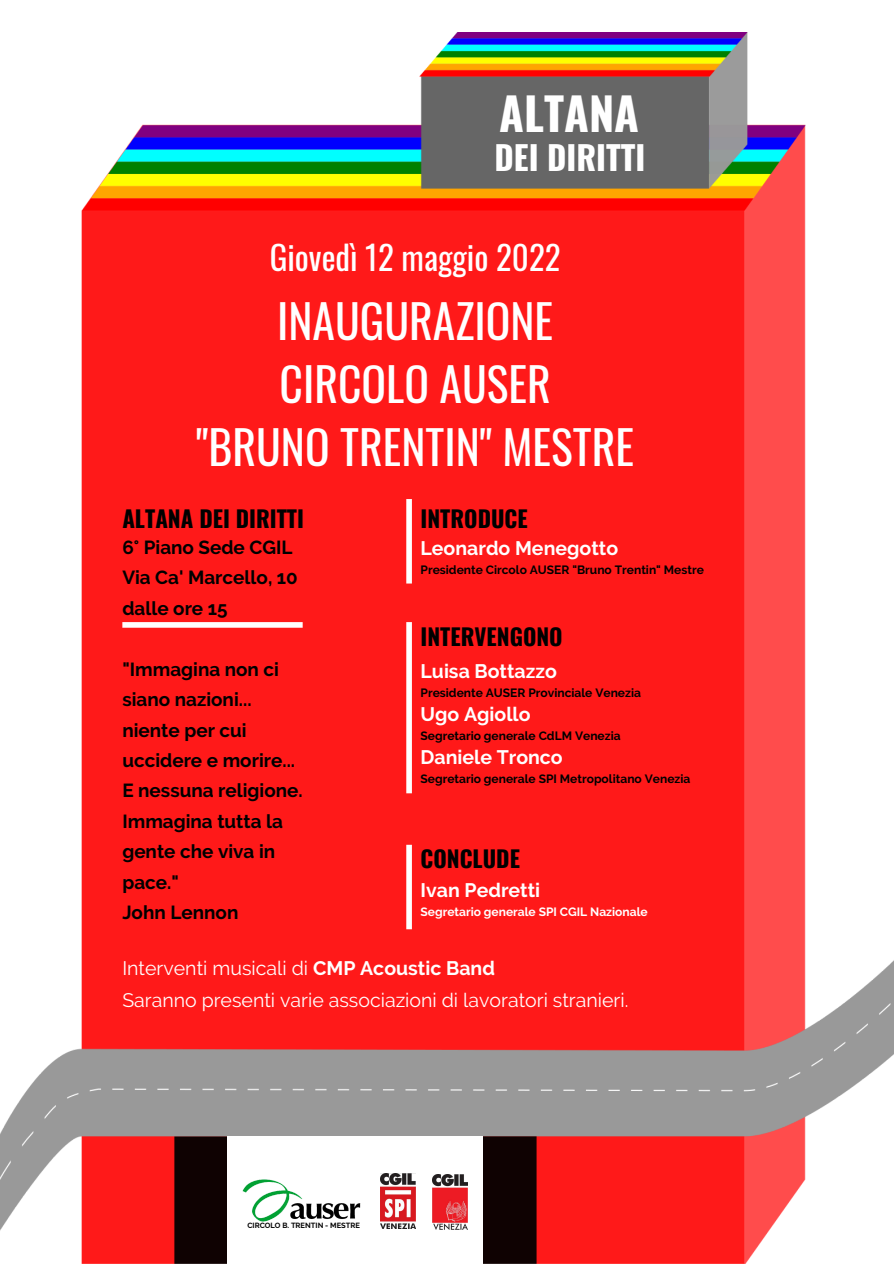
<style>
.page{position:relative;width:894px;height:1264px;background:#fff}
.page>*{position:absolute;margin:0;border:0;box-sizing:border-box;transform-origin:0 0}
.t1{font:45.75px "Oswald";color:#fff}
.t2{font:700 45px "Oswald";color:#fff}
.t3{font:33px "Oswald";color:#fff}
.t4{font:700 33px "Oswald";color:#fff}
.t5{font:700 22.95px "Oswald";color:#000}
.t6{font:19.5px "Raleway";color:#fff}
.t7{font:700 19.5px "Raleway";color:#fff}
.t8{font:700 18.9px/30.5px "Raleway";color:#000}
.t9{font:700 12px "Raleway";color:#000}
.t10{font:700 12px "Raleway";color:#fff}
.t11{font:700 7.5px "Raleway";color:#000}
.s1{font-weight:700}
</style>
<div class="page">
<img style="left:0;top:33px;width:893px;height:1230px">
<div style="left:227px;top:1135px;width:256px;height:128px;background:#fff"></div>
<img style="left:380px;top:1173px;width:35px;height:55px">
<img style="left:432px;top:1174px;width:35px;height:55px">
<div style="left:406px;top:499px;width:6px;height:84px;background:#fff"></div>
<div style="left:406px;top:622px;width:6px;height:171px;background:#fff"></div>
<div style="left:122px;top:622px;width:180px;height:5px;background:#fff"></div>
<div style="left:406px;top:844px;width:6px;height:85px;background:#fff"></div>
<img style="left:242px;top:1179px;width:119px;height:42px">
<p class="t2" style="left:499px;top:78px;width:141px">ALTANA</p>
<p class="t4" style="left:494px;top:132px;width:152px">DEI DIRITTI</p>
<p class="t3" style="left:269px;top:231px;width:292px">Giovedì 12 maggio 2022</p>
<p class="t1" style="left:277px;top:286px;width:277px">INAUGURAZIONE</p>
<p class="t1" style="left:279px;top:349px;width:273px">CIRCOLO AUSER</p>
<p class="t1" style="left:196px;top:412px;width:439px">"BRUNO TRENTIN" MESTRE</p>
<p class="t5" style="left:122px;top:500px;width:183px">ALTANA DEI DIRITTI</p>
<p class="t8" style="left:122px;top:532px;width:172px">6° Piano Sede CGIL</p>
<p class="t8" style="left:122px;top:562px;width:177px">Via Ca' Marcello, 10</p>
<p class="t8" style="left:122px;top:593px;width:107px">dalle ore 15</p>
<p class="t8" style="left:122px;top:653px;width:158px">"Immagina non ci siano nazioni...</p>
<p class="t8" style="left:122px;top:714px;width:174px">niente per cui uccidere e morire...</p>
<p class="t8" style="left:122px;top:775px;width:182px">E nessuna religione.</p>
<p class="t8" style="left:122px;top:805px;width:162px">Immagina tutta la gente che viva in pace."</p>
<p class="t8" style="left:122px;top:897px;width:118px">John Lennon</p>
<p class="t5" style="left:420px;top:500px;width:109px">INTRODUCE</p>
<p class="t7" style="left:420px;top:536px;width:199px">Leonardo Menegotto</p>
<p class="t9" style="left:420px;top:562px;width:285px">Presidente Circolo AUSER "Bruno Trentin" Mestre</p>
<p class="t5" style="left:420px;top:618px;width:144px">INTERVENGONO</p>
<p class="t7" style="left:420px;top:659px;width:138px">Luisa Bottazzo</p>
<p class="t9" style="left:420px;top:685px;width:222px">Presidente AUSER Provinciale Venezia</p>
<p class="t7" style="left:420px;top:702px;width:111px">Ugo Agiollo</p>
<p class="t9" style="left:420px;top:728px;width:201px">Segretario generale CdLM Venezia</p>
<p class="t7" style="left:420px;top:745px;width:144px">Daniele Tronco</p>
<p class="t9" style="left:420px;top:771px;width:271px">Segretario generale SPI Metropolitano Venezia</p>
<p class="t5" style="left:420px;top:841px;width:101px">CONCLUDE</p>
<p class="t7" style="left:420px;top:878px;width:121px">Ivan Pedretti</p>
<p class="t10" style="left:420px;top:904px;width:228px">Segretario generale SPI CGIL Nazionale</p>
<p class="t6" style="left:122px;top:956px;width:374px">Interventi musicali di <span class="s1">CMP Acoustic Band</span></p>
<p class="t6" style="left:122px;top:988px;width:507px">Saranno presenti varie associazioni di lavoratori stranieri.</p>
<p class="t11" style="left:247px;top:1221px;width:114px">CIRCOLO B. TRENTIN - MESTRE</p>
</div>
